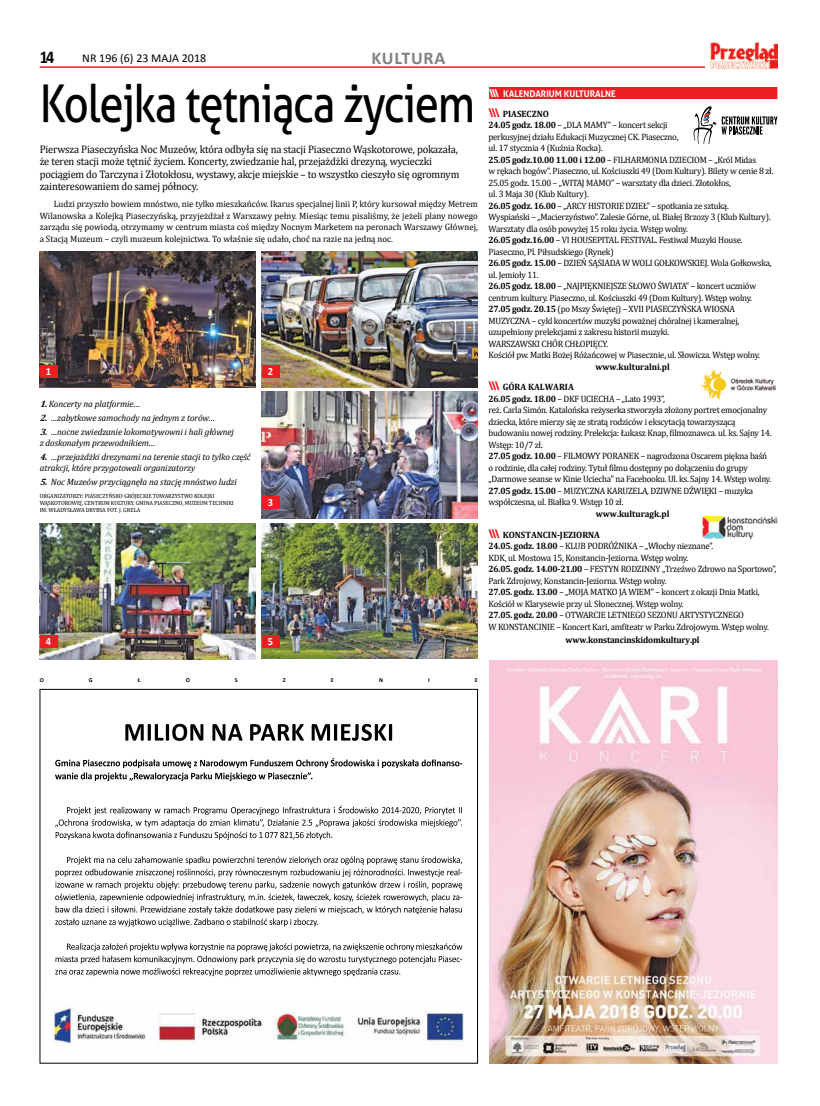
<style>
.page{position:relative;width:820px;height:1106px;background:#fff}
.page>*{position:absolute;margin:0;border:0;box-sizing:border-box;transform-origin:0 0}
.t1{font:52px "Aller";letter-spacing:-.03em;color:#000;scale:.84 1}
.t2{font:700 18px "Calibri";letter-spacing:.03em;color:#808285}
.t3{font:700 18px "Calibri";color:#000;scale:.9 1}
.t4{font:12px "Calibri";color:#000}
.t5{font:11px/12.5px "Cambria";letter-spacing:-.015em;color:#000;scale:.95 1}
.t6{font:700 11px "Calibri";color:#fff;scale:.95 1}
.t7{font:9.2px/11.5px "Cambria";letter-spacing:-.025em;color:#000;scale:.96 1}
.t8{font:italic 9.2px/13.8px "Cambria";letter-spacing:-.01em;color:#000}
.t9{font:700 9.2px "Cambria";letter-spacing:-.01em;color:#000;scale:.96 1}
.t10{font:700 9.2px "Aller";color:#fff;scale:.96 1}
.t11{font:6px "Cambria";letter-spacing:-.01em;color:#000;scale:.96 1}
.t12{font:700 6px "Calibri";color:#000}
.s1{font-weight:700}
.s2{font-size:11px}
.s3{font-family:"Aller";font-weight:700;font-size:12px;color:#ed1d24}
</style>
<div class="page">
<hr style="left:40px;top:66px;width:737px;height:2px;background:#ed1d24">
<div style="left:705px;top:42px;width:72px;height:26px;background:#fff"></div>
<img style="left:710px;top:42px;width:67px;height:26px">
<div style="left:489px;top:87px;width:288px;height:12px;background:#ed1d24"></div>
<img style="left:701px;top:370px;width:75px;height:30px">
<img style="left:702px;top:516px;width:75px;height:23px">
<svg style="left:693px;top:106px;width:84px;height:38px"></svg>
<svg style="left:55px;top:943px;width:407px;height:33px"></svg>
<svg style="left:55px;top:856px;width:407px;height:70px"></svg>
<svg style="left:55px;top:805px;width:407px;height:34px"></svg>
<svg style="left:55px;top:758px;width:407px;height:23px"></svg>
<svg style="left:125px;top:724px;width:267px;height:17px"></svg>
<img style="left:52px;top:1007px;width:414px;height:38px">
<img style="left:489px;top:660px;width:288px;height:403px">
<img style="left:40px;top:251px;width:215px;height:136px">
<img style="left:261px;top:251px;width:216px;height:136px">
<img style="left:40px;top:523px;width:215px;height:136px">
<img style="left:261px;top:391px;width:216px;height:127px">
<img style="left:261px;top:523px;width:216px;height:135px">
<div style="left:40px;top:365px;width:17px;height:12px;background:#ed1d24"></div>
<div style="left:261px;top:365px;width:18px;height:12px;background:#ed1d24"></div>
<div style="left:261px;top:496px;width:18px;height:13px;background:#ed1d24"></div>
<div style="left:261px;top:635px;width:18px;height:13px;background:#ed1d24"></div>
<div style="left:40px;top:635px;width:17px;height:13px;background:#ed1d24"></div>
<h2 class="t3" style="left:40px;top:45px;width:17px">11</h2>
<h3 class="t4" style="left:82px;top:51px;width:125px">NR 196 (6) 23 MAJA 2018</h3>
<h2 class="t2" style="left:371px;top:46px;width:75px">KULTURA</h2>
<h1 class="t1" style="left:40px;top:72px;width:519px">Kolejka tętniąca życiem</h1>
<p class="t5" style="left:40px;top:143px;width:443px">Pierwsza Piaseczyńska Noc Muzeów, która odbyła się na stacji Piaseczno Wąskotorowe, pokazała, że teren stacji może tętnić życiem. Koncerty, zwiedzanie hal, przejażdżki drezyną, wycieczki pociągiem do Tarczyna i Złotokłosu, wystawy, akcje miejskie – to wszystko cieszyło się ogromnym zainteresowaniem do samej północy.</p>
<p class="t7" style="left:40px;top:198px;width:457px;text-align:justify;text-indent:14px">Ludzi przyszło bowiem mnóstwo, nie tylko mieszkańców. Ikarus specjalnej linii P, który kursował między Metrem Wilanowska a Kolejką Piaseczyńską, przyjeżdżał z Warszawy pełny. Miesiąc temu pisaliśmy, że jeżeli plany nowego zarządu się powiodą, otrzymamy w centrum miasta coś między Nocnym Marketem na peronach Warszawy Głównej, a Stacją Muzeum – czyli muzeum kolejnictwa. To właśnie się udało, choć na razie na jedną noc.</p>
<p class="t6" style="left:46px;top:364px;width:7px">1</p>
<p class="t6" style="left:268px;top:364px;width:7px">2</p>
<p class="t8" style="left:40px;top:397px;width:196px"><span class="s1">1.</span>Koncerty na platformie…<br><span class="s1">2.</span>…zabytkowe samochody na jednym z torów…<br><span class="s1">3.</span>…nocne zwiedzanie lokomotywowni i hali głównej</p>
<p class="t8" style="left:40px;top:435px;width:212px">z doskonałym przewodnikiem…<br><span class="s1">4.</span>…przejażdżki drezynami na terenie stacji to tylko część</p>
<p class="t8" style="left:40px;top:460px;width:199px">atrakcji, które przygotowali organizatorzy<br><span class="s1">5.</span>Noc Muzeów przyciągnęła na stację mnóstwo ludzi</p>
<p class="t11" style="left:40px;top:492px;width:9px">Organizatorzy</p>
<p class="t11" style="left:82px;top:492px;width:11px">: Piaseczyńsko</p>
<p class="t11" style="left:122px;top:492px;width:10px">-Grójeckie</p>
<p class="t11" style="left:153px;top:492px;width:9px">Towarzystwo</p>
<p class="t11" style="left:194px;top:492px;width:8px">Kolejki</p>
<p class="t11" style="left:40px;top:499px;width:10px">Wąskotorowej</p>
<p class="t11" style="left:82px;top:499px;width:11px">, Centrum</p>
<p class="t11" style="left:111px;top:499px;width:9px">Kultury</p>
<p class="t11" style="left:133px;top:499px;width:11px">, Gmina</p>
<p class="t11" style="left:154px;top:499px;width:8px">Piaseczno</p>
<p class="t11" style="left:182px;top:499px;width:12px">, Muzeum</p>
<p class="t11" style="left:209px;top:499px;width:8px">Techniki</p>
<p class="t11" style="left:40px;top:506px;width:20px">im . Władysława</p>
<p class="t11" style="left:86px;top:506px;width:9px">Drybsa</p>
<p class="t11" style="left:107px;top:506px;width:36px">Fot. J. GRELA</p>
<p class="t6" style="left:268px;top:495px;width:7px">3</p>
<p class="t6" style="left:46px;top:634px;width:7px">4</p>
<p class="t6" style="left:268px;top:634px;width:7px">5</p>
<p class="t10" style="left:489px;top:88px;width:133px"><span class="s2">\\\</span> KA-LENDARIUM KUL-TURAL-NE</p>
<p class="t7" style="left:488px;top:108px;width:298px"><span class="s3">\\\</span> <span class="s1">PIASECZNO<br>24.05 godz. 18.00</span> – „DLA MAMY” – koncert sekcji<br>perkusyjnej działu Edukacji Muzycznej CK. Piaseczno,<br>ul. 17 stycznia 4 (Kuźnia Rocka).<br><span class="s1">25.05 godz.10.00 11.00 i 12.00</span> – FILHARMONIA DZIECIOM – „Król Midas<br>w rękach bogów”. Piaseczno, ul. Kościuszki 49 (Dom Kultury). Bilety w cenie 8 zł.<br>25.05 godz. 15.00 – „WITAJ MAMO” – warsztaty dla dzieci. Złotokłos,<br>ul. 3 Maja 30 (Klub Kultury).<br><span class="s1">26.05 godz. 16.00</span> – „ARCY HISTORIE DZIEŁ” – spotkania ze sztuką.<br>Wyspiański – „Macierzyństwo”. Zalesie Górne, ul. Białej Brzozy 3 (Klub Kultury).<br>Warsztaty dla osób powyżej 15 roku życia. Wstęp wolny.<br><span class="s1">26.05 godz.16.00</span> – VI HOUSEPITAL FESTIVAL. Festiwal Muzyki House.<br>Piaseczno, Pl. Piłsudskiego (Rynek)<br><span class="s1">26.05 godz. 15.00</span> – DZIEŃ SĄSIADA W WOLI GOŁKOWSKIEJ. Wola Gołkowska, ul. Jemioły 11.<br><span class="s1">26.05 godz. 18.00</span> – „NAJPIĘKNIEJSZE SŁOWO ŚWIATA” – koncert uczniów centrum kultury. Piaseczno, ul. Kościuszki 49 (Dom Kultury). Wstęp wolny.<br><span class="s1">27.05 godz. 20.15</span> (po Mszy Świętej) – XVII PIASECZYŃSKA WIOSNA MUZYCZNA – cykl koncertów muzyki poważnej chóralnej i kameralnej, uzupełniony prelekcjami z zakresu historii muzyki.<br>WARSZAWSKI CHÓR CHŁOPIĘCY.<br>Kościół pw. Matki Bożej Różańcowej w Piasecznie, ul. Słowicza. Wstęp wolny.</p>
<p class="t9" style="left:595px;top:360px;width:79px">www.kulturalni.pl</p>
<p class="t7" style="left:488px;top:381px;width:296px"><span class="s3">\\\</span> <span class="s1">GÓRA KALWARIA<br>26.05 godz. 18.00</span> – DKF UCIECHA – „Lato 1993”,<br>reż. Carla Simón. Katalońska reżyserka stworzyła złożony portret emocjonalny dziecka, które mierzy się ze stratą rodziców i ekscytacją towarzyszącą budowaniu nowej rodziny. Prelekcja: Łukasz Knap, filmoznawca. ul. ks. Sajny 14.<br>Wstęp: 10/7 zł.<br><span class="s1">27.05 godz. 10.00</span> – FILMOWY PORANEK – nagrodzona Oscarem piękna baśń o rodzinie, dla całej rodziny. Tytuł filmu dostępny po dołączeniu do grupy „Darmowe seanse w Kinie Uciecha” na Facebooku. Ul. ks. Sajny 14. Wstęp wolny.<br><span class="s1">27.05 godz. 15.00</span> – MUZYCZNA KARUZELA, DZIWNE DŹWIĘKI – muzyka współczesna, ul. Białka 9. Wstęp 10 zł.</p>
<p class="t9" style="left:595px;top:507px;width:78px">www.kulturagk.pl</p>
<p class="t7" style="left:488px;top:529px;width:301px"><span class="s3">\\\</span> <span class="s1">KONSTANCIN-JEZIORNA<br>24.05. godz. 18.00</span> – KLUB PODRÓŻNIKA – „Włochy nieznane”.<br>KDK, ul. Mostowa 15, Konstancin-Jeziorna. Wstęp wolny.<br><span class="s1">26.05. godz. 14.00-21.00</span> – FESTYN RODZINNY „Trzeźwo Zdrowo na Sportowo”, Park Zdrojowy, Konstancin-Jeziorna. Wstęp wolny.<br><span class="s1">27.05. godz. 13.00</span> – „MOJA MATKO JA WIEM” – koncert z okazji Dnia Matki, Kościół w Klarysewie przy ul. Słonecznej. Wstęp wolny.<br><span class="s1">27.05. godz. 20.00</span> – OTWARCIE LETNIEGO SEZONU ARTYSTYCZNEGO<br>W KONSTANCINIE – Koncert Kari, amfiteatr w Parku Zdrojowym. Wstęp wolny.</p>
<p class="t9" style="left:565px;top:633px;width:141px">www.konstancinskidomkultury.pl</p>
<p class="t12" style="left:40px;top:676px;width:6px">O</p>
<p class="t12" style="left:89px;top:676px;width:27px">GŁ</p>
<p class="t12" style="left:186px;top:676px;width:6px">O</p>
<p class="t12" style="left:235px;top:676px;width:38px">SZEN</p>
<p class="t12" style="left:428px;top:676px;width:3px">I</p>
<p class="t12" style="left:474px;top:676px;width:4px">E</p>
</div>
